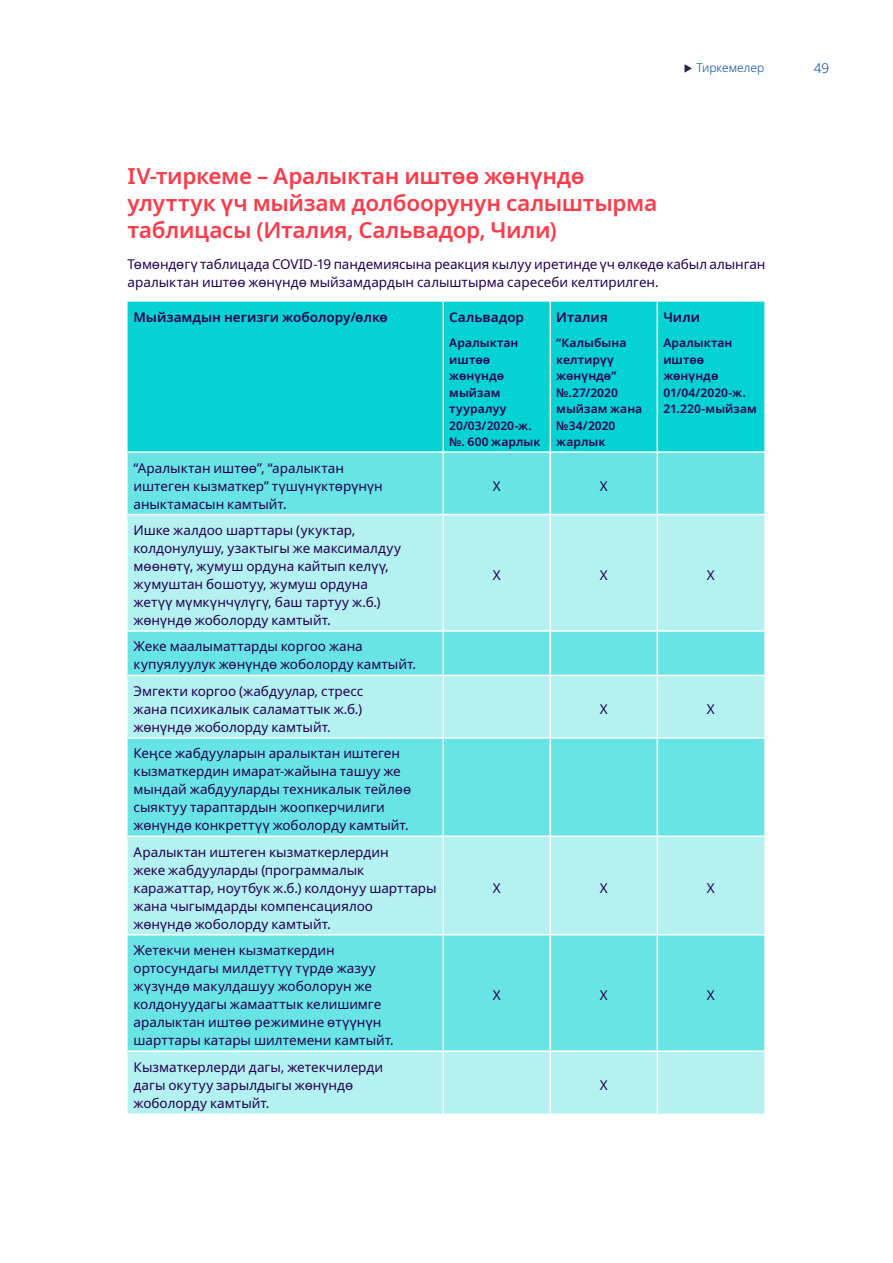
<style>
.page{position:relative;width:893px;height:1263px;background:#fff}
.page>*{position:absolute;margin:0;border:0;box-sizing:border-box;transform-origin:0 0}
.t1{font:600 22.5px/27px "Noto Sans";letter-spacing:-.015em;color:#fa3c4b}
.t2{font:13.5px/18px "Noto Sans";color:#230050}
.t3{font:600 13.5px "Noto Sans";color:#230050}
.t4{font:300 13.5px "Noto Sans";color:#00489a}
.t5{font:600 12px/16.5px "Noto Sans";letter-spacing:.005em;color:#230050}
.t6{font:300 12px "Noto Sans";color:#00489a}
</style>
<div class="page">
<div style="left:128px;top:302px;width:636px;height:149px;background:#05d2d2"></div>
<div style="left:128px;top:453px;width:636px;height:61px;background:#69e4e4"></div>
<svg style="left:128px;top:515px;width:636px;height:598px;background:#94ebeb"></svg>
<hr style="left:443px;top:302px;width:1px;height:149px;background:#fff">
<hr style="left:550px;top:302px;width:1px;height:149px;background:#fff">
<hr style="left:657px;top:302px;width:1px;height:149px;background:#fff">
<hr style="left:443px;top:453px;width:1px;height:61px;background:#fff">
<hr style="left:550px;top:453px;width:1px;height:61px;background:#fff">
<hr style="left:657px;top:453px;width:1px;height:61px;background:#fff">
<hr style="left:443px;top:515px;width:1px;height:115px;background:#fff">
<hr style="left:550px;top:515px;width:1px;height:115px;background:#fff">
<hr style="left:657px;top:515px;width:1px;height:115px;background:#fff">
<hr style="left:128px;top:630px;width:315px;height:2px;background:#fff">
<hr style="left:443px;top:630px;width:107px;height:2px;background:#fff">
<hr style="left:443px;top:632px;width:1px;height:43px;background:#fff">
<hr style="left:550px;top:630px;width:107px;height:2px;background:#fff">
<hr style="left:550px;top:632px;width:1px;height:43px;background:#fff">
<hr style="left:657px;top:630px;width:107px;height:2px;background:#fff">
<hr style="left:657px;top:632px;width:1px;height:43px;background:#fff">
<hr style="left:128px;top:675px;width:315px;height:1px;background:#fff">
<hr style="left:443px;top:675px;width:107px;height:1px;background:#fff">
<hr style="left:443px;top:676px;width:1px;height:61px;background:#fff">
<hr style="left:550px;top:675px;width:107px;height:1px;background:#fff">
<hr style="left:550px;top:676px;width:1px;height:61px;background:#fff">
<hr style="left:657px;top:675px;width:107px;height:1px;background:#fff">
<hr style="left:657px;top:676px;width:1px;height:61px;background:#fff">
<hr style="left:128px;top:737px;width:315px;height:2px;background:#fff">
<hr style="left:443px;top:737px;width:107px;height:2px;background:#fff">
<hr style="left:443px;top:739px;width:1px;height:96px;background:#fff">
<hr style="left:550px;top:737px;width:107px;height:2px;background:#fff">
<hr style="left:550px;top:739px;width:1px;height:96px;background:#fff">
<hr style="left:657px;top:737px;width:107px;height:2px;background:#fff">
<hr style="left:657px;top:739px;width:1px;height:96px;background:#fff">
<hr style="left:128px;top:835px;width:315px;height:2px;background:#fff">
<hr style="left:443px;top:835px;width:107px;height:2px;background:#fff">
<hr style="left:443px;top:837px;width:1px;height:97px;background:#fff">
<hr style="left:550px;top:835px;width:107px;height:2px;background:#fff">
<hr style="left:550px;top:837px;width:1px;height:97px;background:#fff">
<hr style="left:657px;top:835px;width:107px;height:2px;background:#fff">
<hr style="left:657px;top:837px;width:1px;height:97px;background:#fff">
<hr style="left:128px;top:934px;width:315px;height:1px;background:#fff">
<hr style="left:443px;top:934px;width:107px;height:1px;background:#fff">
<hr style="left:443px;top:935px;width:1px;height:115px;background:#fff">
<hr style="left:550px;top:934px;width:107px;height:1px;background:#fff">
<hr style="left:550px;top:935px;width:1px;height:115px;background:#fff">
<hr style="left:657px;top:934px;width:107px;height:1px;background:#fff">
<hr style="left:657px;top:935px;width:1px;height:115px;background:#fff">
<hr style="left:128px;top:1050px;width:315px;height:2px;background:#fff">
<hr style="left:443px;top:1050px;width:107px;height:2px;background:#fff">
<hr style="left:443px;top:1052px;width:1px;height:61px;background:#fff">
<hr style="left:550px;top:1050px;width:107px;height:2px;background:#fff">
<hr style="left:550px;top:1052px;width:1px;height:61px;background:#fff">
<hr style="left:657px;top:1050px;width:107px;height:2px;background:#fff">
<hr style="left:657px;top:1052px;width:1px;height:61px;background:#fff">
<p class="t6" style="left:697px;top:60px;width:69px">Тиркемелер</p>
<p class="t4" style="left:814px;top:59px;width:17px">49</p>
<h1 class="t1" style="left:128px;top:163px;width:531px">IV-тиркеме – Аралыктан иштөө жөнүндө улуттук үч мыйзам долбоорунун салыштырма таблицасы (Италия, Сальвадор, Чили)</h1>
<p class="t2" style="left:128px;top:256px;width:639px">Төмөндөгү таблицада COVID-19 пандемиясына реакция кылуу иретинде үч өлкөдө кабыл алынган аралыктан иштөө жөнүндө мыйзамдардын салыштырма саресеби келтирилген.</p>
<p class="t3" style="left:134px;top:308px;width:256px">Мыйзамдын негизги жоболору/өлкө</p>
<p class="t3" style="left:449px;top:308px;width:76px">Сальвадор</p>
<p class="t5" style="left:449px;top:335px;width:93px">Аралыктан иштөө жөнүндө мыйзам тууралуу<br>20/03/2020-ж. №. 600 жарлык</p>
<p class="t3" style="left:556px;top:308px;width:53px">Италия</p>
<p class="t5" style="left:556px;top:335px;width:87px">“Калыбына келтирүү жөнүндө” №.27/2020 мыйзам жана №34/2020 жарлык</p>
<p class="t3" style="left:663px;top:308px;width:38px">Чили</p>
<p class="t5" style="left:663px;top:335px;width:95px">Аралыктан иштөө жөнүндө<br>01/04/2020-ж.<br>21.220-мыйзам</p>
<p class="t2" style="left:134px;top:459px;width:251px">“Аралыктан иштөө”, “аралыктан иштеген кызматкер” түшүнүктөрүнүн аныктамасын камтыйт.</p>
<p class="t2" style="left:134px;top:521px;width:269px">Ишке жалдоо шарттары (укуктар, колдонулушу, узактыгы же максималдуу мөөнөтү, жумуш ордуна кайтып келүү, жумуштан бошотуу, жумуш ордуна жетүү мүмкүнчүлүгү, баш тартуу ж.б.) жөнүндө жоболорду камтыйт.</p>
<p class="t2" style="left:134px;top:638px;width:284px">Жеке маалыматтарды коргоо жана купуялуулук жөнүндө жоболорду камтыйт.</p>
<p class="t2" style="left:134px;top:682px;width:231px;text-align:justify">Эмгекти коргоо (жабдуулар, стресс жана психикалык саламаттык ж.б.) жөнүндө жоболорду камтыйт.</p>
<p class="t2" style="left:134px;top:745px;width:279px">Кеӊсе жабдууларын аралыктан иштеген кызматкердин имарат-жайына ташуу же мындай жабдууларды техникалык тейлөө сыяктуу тараптардын жоопкерчилиги жөнүндө конкреттүү жоболорду камтыйт.</p>
<p class="t2" style="left:134px;top:843px;width:305px">Аралыктан иштеген кызматкерлердин<br>жеке жабдууларды (программалык каражаттар, ноутбук ж.б.) колдонуу шарттары жана чыгымдарды компенсациялоо<br>жөнүндө жоболорду камтыйт.</p>
<p class="t2" style="left:134px;top:941px;width:262px">Жетекчи менен кызматкердин ортосундагы милдеттүү түрдө жазуу жүзүндө макулдашуу жоболорун же колдонуудагы жамааттык келишимге аралыктан иштөө режимине өтүүнүн шарттары катары шилтемени камтыйт.</p>
<p class="t2" style="left:134px;top:1058px;width:251px">Кызматкерлерди дагы, жетекчилерди дагы окутуу зарылдыгы жөнүндө жоболорду камтыйт.</p>
<p class="t2" style="left:493px;top:477px;width:9px">X</p>
<p class="t2" style="left:600px;top:477px;width:9px">X</p>
<p class="t2" style="left:493px;top:566px;width:9px">X</p>
<p class="t2" style="left:600px;top:566px;width:9px">X</p>
<p class="t2" style="left:707px;top:566px;width:9px">X</p>
<p class="t2" style="left:600px;top:700px;width:9px">X</p>
<p class="t2" style="left:707px;top:700px;width:9px">X</p>
<p class="t2" style="left:493px;top:879px;width:9px">X</p>
<p class="t2" style="left:600px;top:879px;width:9px">X</p>
<p class="t2" style="left:707px;top:879px;width:9px">X</p>
<p class="t2" style="left:493px;top:986px;width:9px">X</p>
<p class="t2" style="left:600px;top:986px;width:9px">X</p>
<p class="t2" style="left:707px;top:986px;width:9px">X</p>
<p class="t2" style="left:600px;top:1076px;width:9px">X</p>
</div>
